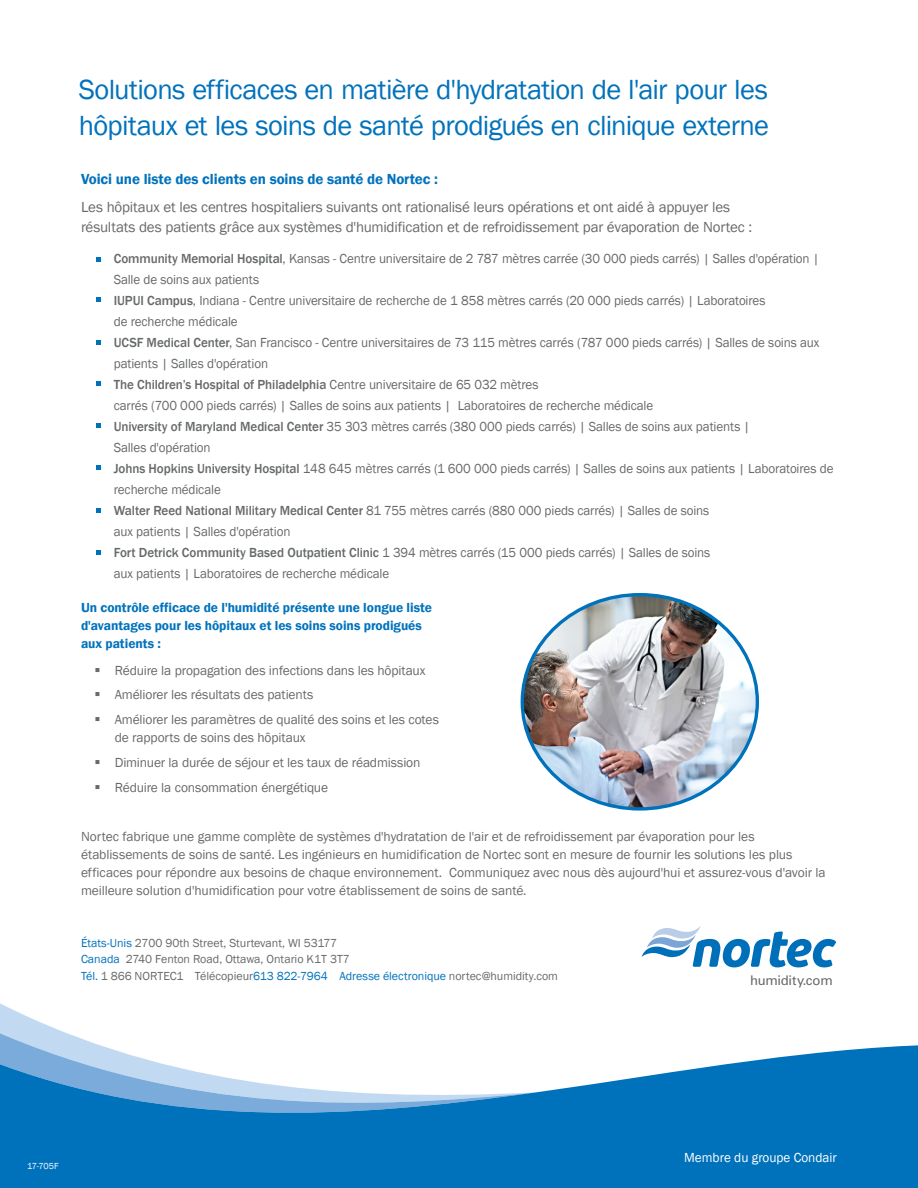
<style>
.page{position:relative;width:918px;height:1188px;background:#fff}
.page>*{position:absolute;margin:0;border:0;box-sizing:border-box;transform-origin:0 0}
.Hospital_Reference{font:28.5px/36px "Franklin Gothic";letter-spacing:-.025em;color:#0072bc}
.TS_Paragraph_text{font:15px/19.5px "Franklin Gothic";letter-spacing:-.015em;color:#676a6a}
.TS_Paragraph_text-2{font:600 15px "Franklin Gothic";letter-spacing:-.005em;color:#0072bc}
.TS_Paragraph_text-3{font:13.5px/21px "Franklin Gothic";letter-spacing:-.01em;color:#676a6a}
.HBTS_Bullet_Text_-_A{font:13.5px/18px "Franklin Gothic";letter-spacing:-.005em;color:#676a6a}
.TS_Paragraph_text-4{font:600 13.5px/18px "Franklin Gothic";letter-spacing:-.005em;color:#0072bc}
.t1{font:13.5px "Franklin Gothic";color:#fff}
.t2{font:13.35px "Univers";letter-spacing:-.025em;color:#676a6a}
.t3{font:12px "Franklin Gothic";color:#676a6a}
.t4{font:9px "Franklin Gothic";letter-spacing:-.015em;color:#fff}
.s1{font-weight:500}
.s2{color:#0072bc}
</style>
<div class="page">
<svg style="left:0;top:1003px;width:51px;height:24px"></svg>
<svg style="left:0;top:1027px;width:96px;height:17px;fill:#c1daf1"></svg>
<svg style="left:0;top:1044px;width:918px;height:144px;fill:#0072bc"></svg>
<img style="left:522px;top:595px;width:235px;height:214px">
<svg style="left:96px;top:465px;width:5px;height:5px"></svg>
<svg style="left:96px;top:508px;width:5px;height:5px"></svg>
<svg style="left:96px;top:423px;width:5px;height:5px"></svg>
<svg style="left:96px;top:381px;width:5px;height:5px"></svg>
<svg style="left:96px;top:340px;width:5px;height:5px"></svg>
<svg style="left:96px;top:551px;width:5px;height:4px"></svg>
<svg style="left:96px;top:298px;width:5px;height:4px"></svg>
<svg style="left:96px;top:257px;width:5px;height:5px"></svg>
<svg style="left:642px;top:926px;width:194px;height:41px"></svg>
<p class="Hospital_Reference" style="left:79px;top:72px;width:692px">Solutions efficaces en matière d'hydratation de l'air pour les hôpitaux et les soins de santé prodigués en clinique externe</p>
<p class="TS_Paragraph_text-2" style="left:81px;top:170px;width:358px">Voici une liste des clients en soins de santé de Nortec :</p>
<p class="TS_Paragraph_text" style="left:81px;top:198px;width:673px">Les hôpitaux et les centres hospitaliers suivants ont rationalisé leurs opérations et ont aidé à appuyer les résultats des patients grâce aux systèmes d'humidification et de refroidissement par évaporation de Nortec :</p>
<p class="TS_Paragraph_text-3" style="left:114px;top:248px;width:707px"><span class="s1">Community Memorial Hospital</span>, Kansas - Centre universitaire de 2 787 mètres carrée (30 000 pieds carrés) | Salles d'opération |<br>Salle de soins aux patients</p>
<p class="TS_Paragraph_text-3" style="left:114px;top:290px;width:653px"><span class="s1">IUPUI Campus</span>, Indiana - Centre universitaire de recherche de 1 858 mètres carrés (20 000 pieds carrés) | Laboratoires de recherche médicale</p>
<p class="TS_Paragraph_text-3" style="left:114px;top:332px;width:707px"><span class="s1">UCSF Medical Center</span>, San Francisco - Centre universitaires de 73 115 mètres carrés (787 000 pieds carrés) | Salles de soins aux patients | Salles d'opération<br><span class="s1">The Children’s Hospital of Philadelphia</span> Centre universitaire de 65 032 mètres<br>carrés (700 000 pieds carrés) | Salles de soins aux patients | Laboratoires de recherche médicale</p>
<p class="TS_Paragraph_text-3" style="left:114px;top:416px;width:638px"><span class="s1">University of Maryland Medical Center</span> 35 303 mètres carrés (380 000 pieds carrés) | Salles de soins aux patients |<br>Salles d'opération</p>
<p class="TS_Paragraph_text-3" style="left:114px;top:458px;width:721px"><span class="s1">Johns Hopkins University Hospital</span> 148 645 mètres carrés (1 600 000 pieds carrés) | Salles de soins aux patients | Laboratoires de recherche médicale</p>
<p class="TS_Paragraph_text-3" style="left:114px;top:500px;width:597px"><span class="s1">Walter Reed National Military Medical Center</span> 81 755 mètres carrés (880 000 pieds carrés) | Salles de soins aux patients | Salles d'opération</p>
<p class="TS_Paragraph_text-3" style="left:114px;top:542px;width:598px"><span class="s1">Fort Detrick Community Based Outpatient Clinic</span> 1 394 mètres carrés (15 000 pieds carrés) | Salles de soins aux patients | Laboratoires de recherche médicale</p>
<p class="TS_Paragraph_text-4" style="left:81px;top:599px;width:353px">Un contrôle efficace de l'humidité présente une longue liste d'avantages pour les hôpitaux et les soins soins prodigués aux patients :</p>
<p class="HBTS_Bullet_Text_-_A" style="left:115px;top:661px;width:312px">Réduire la propagation des infections dans les hôpitaux</p>
<p class="HBTS_Bullet_Text_-_A" style="left:115px;top:686px;width:200px">Améliorer les résultats des patients</p>
<p class="HBTS_Bullet_Text_-_A" style="left:115px;top:711px;width:326px">Améliorer les paramètres de qualité des soins et les cotes de rapports de soins des hôpitaux</p>
<p class="HBTS_Bullet_Text_-_A" style="left:115px;top:754px;width:307px">Diminuer la durée de séjour et les taux de réadmission</p>
<p class="HBTS_Bullet_Text_-_A" style="left:115px;top:778px;width:215px">Réduire la consommation énergétique</p>
<p class="HBTS_Bullet_Text_-_A" style="left:81px;top:828px;width:746px">Nortec fabrique une gamme complète de systèmes d'hydratation de l'air et de refroidissement par évaporation pour les établissements de soins de santé. Les ingénieurs en humidification de Nortec sont en mesure de fournir les solutions les plus efficaces pour répondre aux besoins de chaque environnement. Communiquez avec nous dès aujourd'hui et assurez-vous d'avoir la meilleure solution d'humidification pour votre établissement de soins de santé.</p>
<p class="t3" style="left:81px;top:936px;width:258px"><span class="s2">États-Unis</span> 2700 90th Street, Sturtevant, WI 53177</p>
<p class="t3" style="left:81px;top:952px;width:270px"><span class="s2">Canada</span> 2740 Fenton Road, Ottawa, Ontario K1T 3T7</p>
<p class="t3" style="left:81px;top:969px;width:479px"><span class="s2">Tél.</span> 1 866 NORTEC1 Télécopieur<span class="s2">613 822-7964 Adresse électronique</span> nortec@humidity.com</p>
<p class="t2" style="left:750px;top:972px;width:84px">humidity.com</p>
<p class="t4" style="left:27px;top:1161px;width:33px">17-705F</p>
<p class="t1" style="left:684px;top:1149px;width:154px">Membre du groupe Condair</p>
</div>
